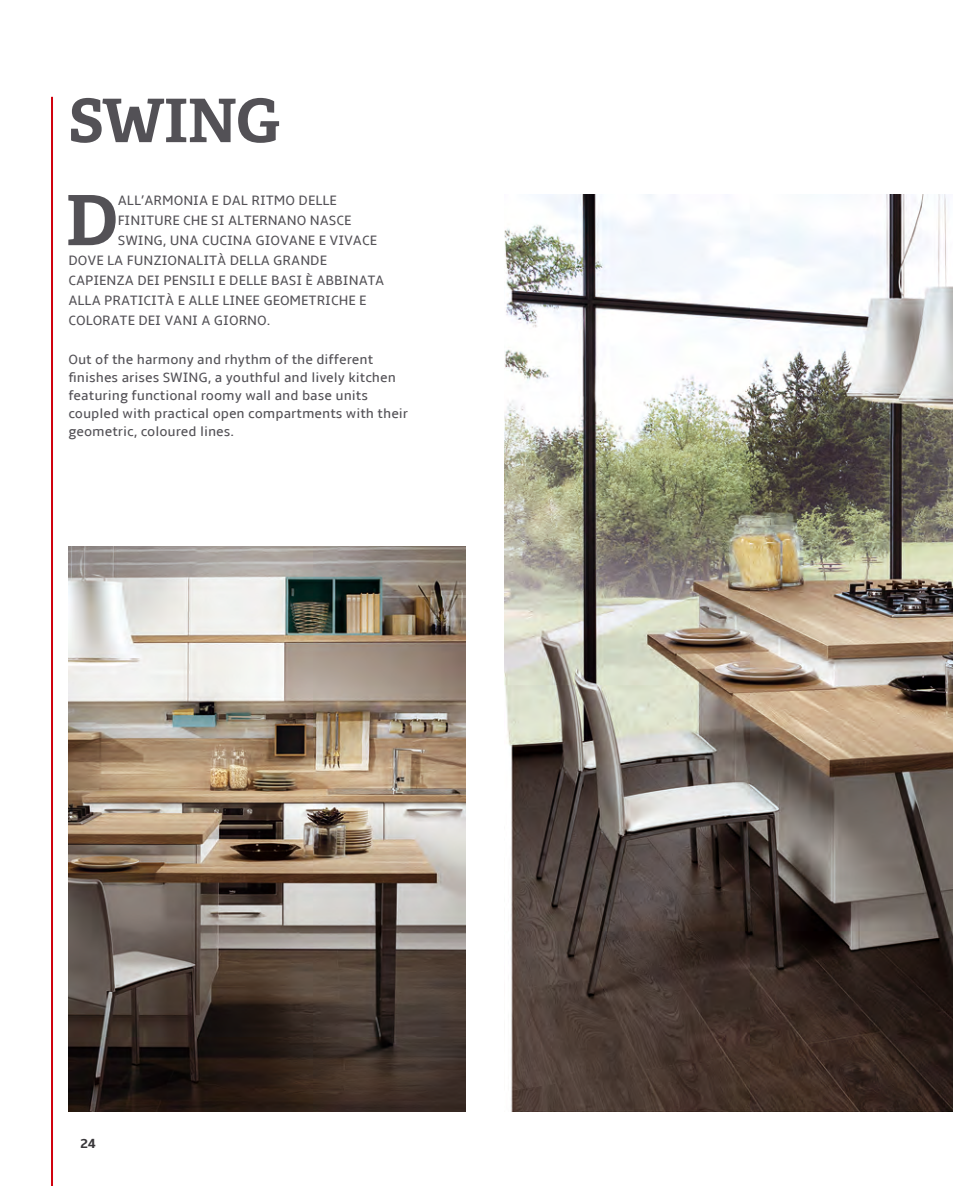
<style>
.page{position:relative;width:953px;height:1186px;background:#fff}
.page>*{position:absolute;margin:0;border:0;box-sizing:border-box;transform-origin:0 0}
.t1{font:700 69.2px "Adelle Basic";color:#535156}
.t2{font:700 60px "Adelle Basic";color:#535156}
.t3{font:14px/18px "Amble";color:#535156}
.t4{font:700 13.6px "Amble";color:#39373a}
</style>
<div class="page">
<hr style="left:51px;top:97px;width:2px;height:1089px;background:#d1010e">
<img style="left:68px;top:546px;width:397px;height:565px">
<img style="left:505px;top:194px;width:448px;height:917px">
<h2 class="t2" style="left:68px;top:83px;width:43px">SWIN</h2>
<h2 class="t2" style="left:236px;top:83px;width:45px">G</h2>
<h1 class="t1" style="left:66px;top:176px;width:49px">D</h1>
<p class="t3" style="left:118px;top:192px;width:221px">ALL’ARMONIA E DAL RITMO DELLE</p>
<p class="t3" style="left:118px;top:212px;width:235px">FINITURE CHE SI ALTERNANO NASCE</p>
<p class="t3" style="left:118px;top:232px;width:261px">SWING, UNA CUCINA GIOVANE E VIVACE</p>
<p class="t3" style="left:68px;top:252px;width:260px">DOVE LA FUNZIONALITÀ DELLA GRANDE</p>
<p class="t3" style="left:68px;top:272px;width:317px">CAPIENZA DEI PENSILI E DELLE BASI È ABBINATA</p>
<p class="t3" style="left:68px;top:292px;width:300px">ALLA PRATICITÀ E ALLE LINEE GEOMETRICHE E</p>
<p class="t3" style="left:68px;top:312px;width:203px">COLORATE DEI VANI A GIORNO.</p>
<p class="t3" style="left:68px;top:351px;width:341px">Out of the harmony and rhythm of the different finishes arises SWING, a youthful and lively kitchen featuring functional roomy wall and base units coupled with practical open compartments with their geometric, coloured lines.</p>
<p class="t4" style="left:80px;top:1135px;width:17px">24</p>
</div>
